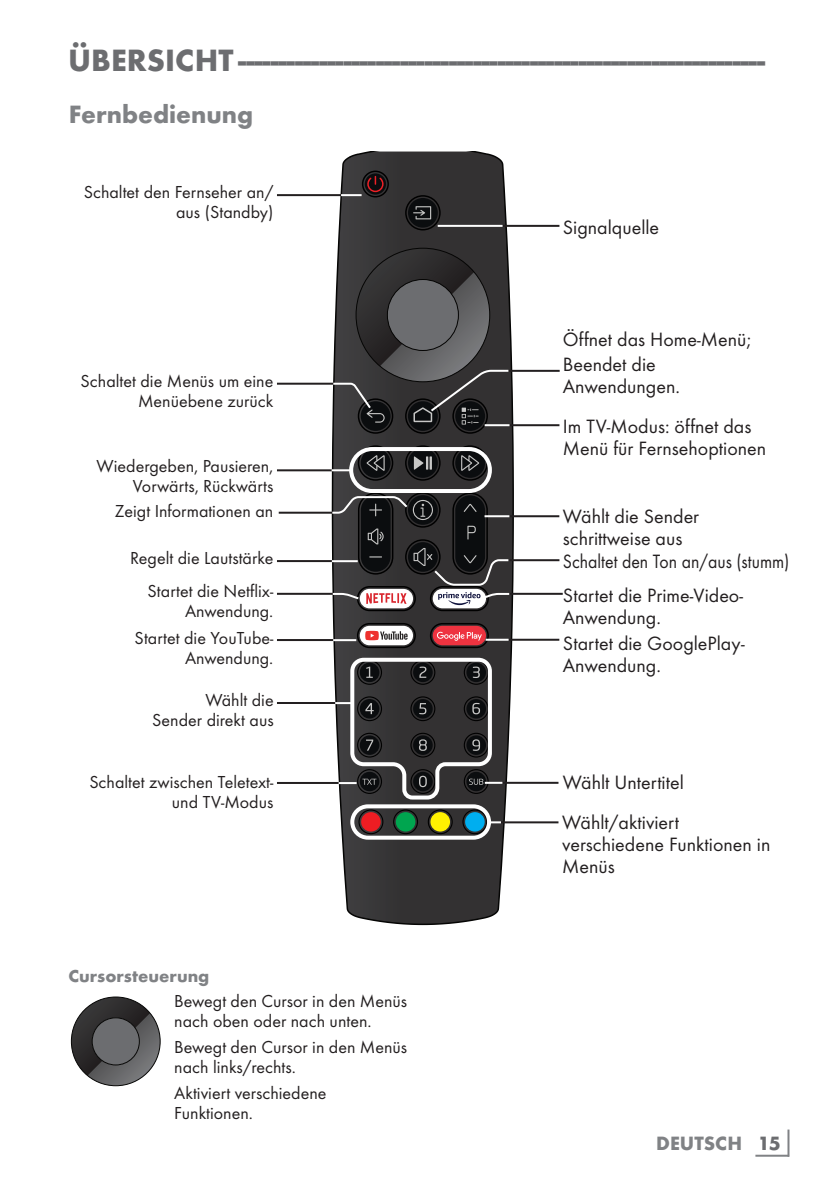
<style>
.page{position:relative;width:840px;height:1191px;background:#fff}
.page>*{position:absolute;margin:0;border:0;box-sizing:border-box;transform-origin:0 0}
.t1{font:700 32px "Futura TOT";color:#6c6d70}
.t2{font:700 26px "Futura TOT";color:#808285}
.t3{font:20px/22px "Futura TOT Boo";color:#231f20}
.t4{font:20px "Futura TOT Boo";color:#231f20;scale:.89 1}
.t5{font:700 20px "Futura TOT";color:#808285}
.t6{font:18px/20px "Futura TOT Boo";color:#231f20;text-align:right}
.t7{font:700 18px "Futura TOT";color:#808285}
.s1{color:#6c6d70}
</style>
<div class="page">
<hr style="left:787px;top:1129px;width:2px;height:27px;background:#808285">
<hr style="left:755px;top:1154px;width:33px;height:2px;background:#808285">
<svg style="left:71px;top:996px;width:89px;height:90px"></svg>
<svg style="left:331px;top:151px;width:183px;height:775px;background:#4e4d4e"></svg>
<div style="left:408px;top:542px;width:29px;height:30px;background:#0b0d0f;border-radius:50%"></div>
<div style="left:408px;top:495px;width:29px;height:30px;background:#0b0d0f;border-radius:50%"></div>
<div style="left:408px;top:448px;width:29px;height:30px;background:#0b0d0f;border-radius:50%"></div>
<div style="left:455px;top:448px;width:30px;height:30px;background:#0b0d0f;border-radius:50%"></div>
<div style="left:452px;top:398px;width:35px;height:36px;border:1px solid #000;border-radius:50%"></div>
<div style="left:405px;top:398px;width:35px;height:36px;border:1px solid #000;border-radius:50%"></div>
<div style="left:357px;top:398px;width:36px;height:36px;border:1px solid #000;border-radius:50%"></div>
<div style="left:452px;top:445px;width:35px;height:36px;border:1px solid #000;border-radius:50%"></div>
<div style="left:405px;top:445px;width:35px;height:36px;border:1px solid #000;border-radius:50%"></div>
<div style="left:405px;top:492px;width:35px;height:35px;border:1px solid #000;border-radius:50%"></div>
<div style="left:405px;top:539px;width:35px;height:35px;border:1px solid #000;border-radius:50%"></div>
<div style="left:357px;top:445px;width:36px;height:36px;border:1px solid #000;border-radius:50%"></div>
<div style="left:455px;top:401px;width:30px;height:30px;background:#0b0d0f;border-radius:50%"></div>
<div style="left:405px;top:195px;width:35px;height:35px;border:1px solid #000;border-radius:50%"></div>
<div style="left:408px;top:198px;width:29px;height:30px;background:#0b0d0f;border-radius:50%"></div>
<div style="left:360px;top:448px;width:30px;height:30px;background:#0b0d0f;border-radius:50%"></div>
<div style="left:360px;top:401px;width:30px;height:30px;background:#0b0d0f;border-radius:50%"></div>
<div style="left:358px;top:809px;width:25px;height:25px;border:1px solid #000;border-radius:50%"></div>
<div style="left:361px;top:812px;width:19px;height:19px;background:#ee1d23;border-radius:50%"></div>
<div style="left:393px;top:809px;width:25px;height:25px;border:1px solid #000;border-radius:50%"></div>
<div style="left:395px;top:812px;width:20px;height:19px;background:#00a54f;border-radius:50%"></div>
<div style="left:427px;top:809px;width:25px;height:25px;border:1px solid #000;border-radius:50%"></div>
<div style="left:430px;top:812px;width:20px;height:19px;background:#fff101;border-radius:50%"></div>
<div style="left:462px;top:809px;width:25px;height:25px;border:1px solid #000;border-radius:50%"></div>
<div style="left:465px;top:812px;width:19px;height:19px;background:#00aeef;border-radius:50%"></div>
<div style="left:362px;top:171px;width:26px;height:26px;border:1px solid #000;border-radius:50%"></div>
<svg style="left:364px;top:173px;width:22px;height:22px"></svg>
<div style="left:357px;top:586px;width:58px;height:25px;border:1px solid #000;border-radius:12px"></div>
<div style="left:359px;top:589px;width:54px;height:19px;background:#fff;border-radius:10px"></div>
<div style="left:358px;top:492px;width:35px;height:82px;border:1px solid #000;border-radius:17px"></div>
<div style="left:360px;top:495px;width:30px;height:77px;background:#0b0d0f;border-radius:15px"></div>
<div style="left:452px;top:492px;width:35px;height:82px;border:1px solid #000;border-radius:17px"></div>
<div style="left:455px;top:495px;width:29px;height:77px;background:#0b0d0f;border-radius:15px"></div>
<div style="left:429px;top:586px;width:59px;height:25px;border:1px solid #000;border-radius:12px"></div>
<div style="left:432px;top:589px;width:53px;height:19px;background:#fff;border-radius:10px"></div>
<div style="left:357px;top:623px;width:58px;height:25px;border:1px solid #000;border-radius:12px"></div>
<div style="left:359px;top:626px;width:54px;height:19px;background:#fff;border-radius:10px"></div>
<div style="left:429px;top:623px;width:59px;height:25px;border:1px solid #000;border-radius:12px"></div>
<div style="left:432px;top:626px;width:53px;height:19px;background:#ee3340;border-radius:10px"></div>
<svg style="left:367px;top:176px;width:16px;height:16px"></svg>
<svg style="left:413px;top:206px;width:18px;height:13px"></svg>
<svg style="left:413px;top:456px;width:18px;height:13px"></svg>
<svg style="left:461px;top:455px;width:18px;height:16px"></svg>
<svg style="left:366px;top:455px;width:18px;height:16px"></svg>
<svg style="left:463px;top:504px;width:13px;height:8px"></svg>
<svg style="left:467px;top:526px;width:8px;height:13px"></svg>
<svg style="left:367px;top:528px;width:16px;height:16px"></svg>
<svg style="left:369px;top:556px;width:13px;height:1px"></svg>
<svg style="left:366px;top:593px;width:40px;height:11px"></svg>
<svg style="left:365px;top:631px;width:42px;height:9px"></svg>
<div style="left:407px;top:401px;width:30px;height:30px;background:#0b0d0f;border-radius:50%"></div>
<svg style="left:437px;top:632px;width:44px;height:9px"></svg>
<div style="left:349px;top:447px;width:142px;height:46px;border:4px solid #fff;border-radius:21px"></div>
<div style="left:350px;top:804px;width:141px;height:35px;border:4px solid #fff;border-radius:16px"></div>
<hr style="left:277px;top:383px;width:56px;height:2px;background:#231f20">
<hr style="left:277px;top:469px;width:55px;height:2px;background:#231f20">
<hr style="left:277px;top:560px;width:55px;height:2px;background:#231f20">
<hr style="left:277px;top:639px;width:56px;height:2px;background:#231f20">
<hr style="left:277px;top:702px;width:58px;height:2px;background:#231f20">
<hr style="left:277px;top:782px;width:62px;height:2px;background:#231f20">
<hr style="left:277px;top:194px;width:64px;height:2px;background:#231f20">
<hr style="left:331px;top:469px;width:20px;height:2px;background:#fff">
<hr style="left:331px;top:560px;width:26px;height:2px;background:#fff">
<hr style="left:277px;top:593px;width:56px;height:2px;background:#231f20">
<svg style="left:330px;top:592px;width:30px;height:9px"></svg>
<hr style="left:333px;top:639px;width:23px;height:2px;background:#fff">
<hr style="left:341px;top:194px;width:20px;height:2px;background:#fff">
<hr style="left:504px;top:370px;width:55px;height:2px;background:#231f20">
<svg style="left:331px;top:247px;width:179px;height:177px;background:#454446"></svg>
<hr style="left:509px;top:424px;width:50px;height:2px;background:#231f20">
<hr style="left:502px;top:225px;width:57px;height:2px;background:#231f20">
<hr style="left:509px;top:515px;width:50px;height:2px;background:#231f20">
<hr style="left:508px;top:639px;width:51px;height:2px;background:#231f20">
<hr style="left:501px;top:782px;width:57px;height:2px;background:#231f20">
<hr style="left:500px;top:821px;width:58px;height:2px;background:#231f20">
<hr style="left:509px;top:559px;width:50px;height:2px;background:#231f20">
<hr style="left:484px;top:424px;width:25px;height:2px;background:#fff">
<hr style="left:437px;top:225px;width:65px;height:2px;background:#fff">
<hr style="left:484px;top:515px;width:25px;height:2px;background:#fff">
<hr style="left:485px;top:639px;width:23px;height:2px;background:#fff">
<svg style="left:335px;top:656px;width:167px;height:145px;background:#434243"></svg>
<svg style="left:489px;top:821px;width:11px;height:2px"></svg>
<hr style="left:278px;top:512px;width:54px;height:2px;background:#231f20">
<svg style="left:330px;top:495px;width:103px;height:25px"></svg>
<hr style="left:506px;top:593px;width:56px;height:2px;background:#231f20">
<svg style="left:413px;top:548px;width:98px;height:57px"></svg>
<h1 class="t1" style="left:68px;top:40px;width:698px">ÜBERSICHT------------------------------------------------------------------</h1>
<h2 class="t2" style="left:69px;top:98px;width:186px">Fernbedienung</h2>
<p class="t6" style="left:84px;top:182px;width:191px">Schaltet den Fernseher an/ aus (Standby)</p>
<p class="t6" style="left:81px;top:371px;width:194px">Schaltet die Menüs um eine<br>Menüebene zurück</p>
<p class="t6" style="left:97px;top:456px;width:178px">Wiedergeben, Pausieren,<br>Vorwärts, Rückwärts</p>
<p class="t6" style="left:115px;top:501px;width:160px">Zeigt Informationen an</p>
<p class="t6" style="left:130px;top:548px;width:145px">Regelt die Lautstärke</p>
<p class="t6" style="left:147px;top:581px;width:127px">Startet die Netflix-<br>Anwendung.</p>
<p class="t6" style="left:134px;top:628px;width:140px">Startet die YouTube-<br>Anwendung.</p>
<p class="t6" style="left:152px;top:689px;width:123px">Wählt die<br>Sender direkt aus</p>
<p class="t6" style="left:89px;top:771px;width:185px">Schaltet zwischen Teletext&shy;und TV-Modus</p>
<p class="t7" style="left:69px;top:964px;width:142px">Cursorsteuerung</p>
<p class="t6" style="left:174px;top:991px;width:234px;text-align:left">Bewegt den Cursor in den Menüs nach oben oder nach unten.</p>
<p class="t6" style="left:174px;top:1037px;width:234px;text-align:left">Bewegt den Cursor in den Menüs nach links/rechts.</p>
<p class="t6" style="left:174px;top:1082px;width:153px;text-align:left">Aktiviert verschiedene<br>Funktionen.</p>
<p class="t3" style="left:562px;top:216px;width:98px">Signalquelle</p>
<p class="t3" style="left:562px;top:326px;width:189px;line-height:24.8px">Öffnet das Home-Menü;<br>Beendet die</p>
<p class="t3" style="left:562px;top:375px;width:119px">Anwendungen.</p>
<p class="t3" style="left:562px;top:415px;width:205px">Im TV-Modus: öffnet das<br>Menü für Fernsehoptionen</p>
<p class="t3" style="left:562px;top:505px;width:138px">Wählt die Sender schrittweise aus</p>
<p class="t4" style="left:562px;top:549px;width:256px">Schaltet den Ton an/aus (stumm)</p>
<p class="t3" style="left:562px;top:584px;width:181px">Startet die Prime-Video-<br>Anwendung.</p>
<p class="t3" style="left:562px;top:632px;width:183px">Startet die GooglePlay-<br>Anwendung.</p>
<p class="t3" style="left:562px;top:771px;width:122px">Wählt Untertitel</p>
<p class="t3" style="left:562px;top:811px;width:209px">Wählt/aktiviert verschiedene Funktionen in<br>Menüs</p>
<p class="t5" style="left:656px;top:1131px;width:126px">DEUTSCH <span class="s1">15</span></p>
</div>
